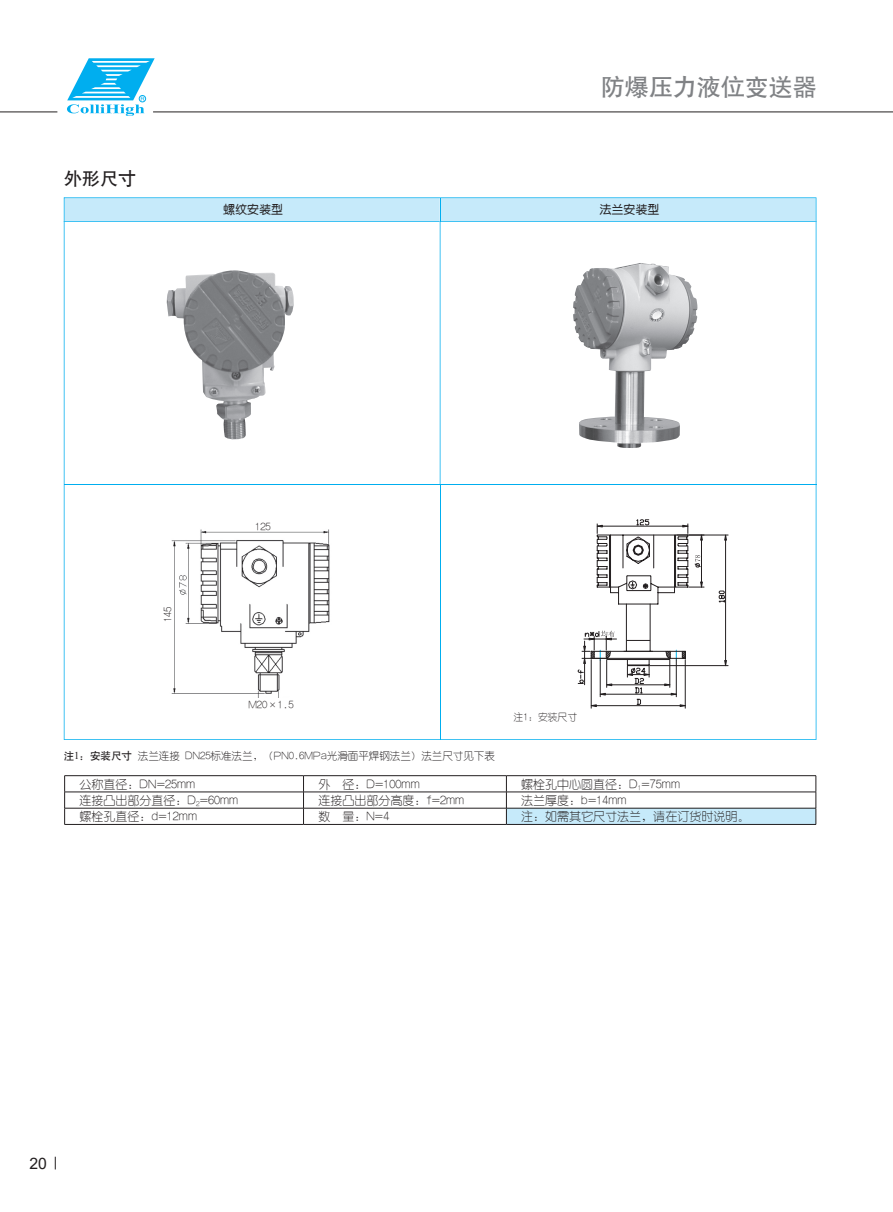
<style>
.page{position:relative;width:893px;height:1212px;background:#fff}
.page>*{position:absolute;margin:0;border:0;box-sizing:border-box;transform-origin:0 0}
.t1{font:24px "H Yb 1 gj";color:#808285}
.t2{font:18px "H Yb 1 gj";color:#231f20}
.t3{font:15.75px "Arial";color:#231f20}
.t4{font:12px "Hye 1 gj";color:#231f20}
.t5{font:12px "H Ye 3 gj";color:#231f20}
.t6{font:10.5px "Hye 1 gj";color:#231f20}
.t7{font:9.75px "Hye 1 gj";color:#231f20}
.s1{font-family:"H Yb 1 gj"}
.s2{font-family:"Times New Roman"}
.s3{font-family:"Sim Sun"}
</style>
<div class="page">
<hr style="left:0;top:112px;width:57px;height:1px;background:#231f20">
<hr style="left:153px;top:112px;width:740px;height:1px;background:#231f20">
<svg style="left:64px;top:197px;width:752px;height:543px"></svg>
<img style="left:167px;top:270px;width:127px;height:171px">
<div style="left:506px;top:808px;width:310px;height:16px;background:#c6eafa"></div>
<hr style="left:64px;top:775px;width:240px;height:1px;background:#231f20">
<hr style="left:304px;top:775px;width:202px;height:1px;background:#231f20">
<hr style="left:506px;top:775px;width:310px;height:1px;background:#231f20">
<hr style="left:64px;top:792px;width:240px;height:1px;background:#231f20">
<hr style="left:304px;top:792px;width:202px;height:1px;background:#231f20">
<hr style="left:506px;top:792px;width:310px;height:1px;background:#231f20">
<hr style="left:64px;top:808px;width:240px;height:1px;background:#231f20">
<svg style="left:64px;top:776px;width:1px;height:48px"></svg>
<hr style="left:304px;top:808px;width:202px;height:1px;background:#231f20">
<svg style="left:303px;top:776px;width:1px;height:48px"></svg>
<hr style="left:506px;top:808px;width:310px;height:1px;background:#231f20">
<svg style="left:506px;top:776px;width:1px;height:48px"></svg>
<svg style="left:816px;top:776px;width:1px;height:48px"></svg>
<hr style="left:64px;top:824px;width:240px;height:1px;background:#231f20">
<hr style="left:304px;top:824px;width:202px;height:1px;background:#231f20">
<hr style="left:506px;top:824px;width:310px;height:1px;background:#231f20">
<hr style="left:677px;top:535px;width:51px;height:1px;background:#231f20">
<hr style="left:650px;top:665px;width:78px;height:1px;background:#231f20">
<svg style="left:578px;top:520px;width:148px;height:188px"></svg>
<hr style="left:440px;top:484px;width:376px;height:1px;background:#00aeef">
<hr style="left:65px;top:484px;width:375px;height:1px;background:#00aeef">
<hr style="left:440px;top:222px;width:1px;height:262px;background:#00aeef">
<hr style="left:440px;top:485px;width:1px;height:254px;background:#00aeef">
<svg style="left:64px;top:198px;width:753px;height:24px;background:#bfe7f9"></svg>
<img style="left:153px;top:515px;width:187px;height:182px">
<img style="left:573px;top:263px;width:125px;height:186px">
<div style="left:250px;top:521px;width:28px;height:9px;background:#fff"></div>
<div style="left:163px;top:603px;width:10px;height:28px;background:#fff"></div>
<svg style="left:67px;top:58px;width:88px;height:58px"></svg>
<div style="left:139px;top:95px;width:7px;height:7px;border:1px solid #00aeef;border-radius:50%"></div>
<svg style="left:55px;top:1157px;width:1px;height:12px"></svg>
<h2 class="t2" style="left:64px;top:170px;width:73px">外形尺寸</h2>
<h1 class="t1" style="left:601px;top:74px;width:217px">防爆压力液位变送器</h1>
<p class="t5" style="left:223px;top:203px;width:61px">螺纹安装型</p>
<p class="t5" style="left:600px;top:203px;width:61px">法兰安装型</p>
<p class="t6" style="left:163px;top:622px;width:17px;rotate:-90deg">145</p>
<p class="t6" style="left:255px;top:521px;width:17px">125</p>
<p class="t6" style="left:248px;top:700px;width:47px">M20×1.5</p>
<p class="t7" style="left:514px;top:712px;width:65px">注1：安装尺寸</p>
<p class="t6" style="left:64px;top:751px;width:433px"><span class="s1">注</span><span class="s2">1</span><span class="s3">：</span><span class="s1">安装尺寸</span> 法兰连接 DN25标准法兰，（PN0.6MPa光滑面平焊钢法兰）法兰尺寸见下表</p>
<p class="t4" style="left:80px;top:778px;width:117px">公称直径：DN=25mm</p>
<p class="t4" style="left:318px;top:778px;width:103px">外 径：D=100mm</p>
<p class="t4" style="left:521px;top:778px;width:160px">螺栓孔中心圆直径：D<sub>1</sub>=75mm</p>
<p class="t4" style="left:80px;top:794px;width:160px">连接凸出部分直径：D<sub>2</sub>=60mm</p>
<p class="t4" style="left:318px;top:794px;width:147px">连接凸出部分高度：f=2mm</p>
<p class="t4" style="left:521px;top:794px;width:107px">法兰厚度：b=14mm</p>
<p class="t4" style="left:80px;top:810px;width:119px">螺栓孔直径：d=12mm</p>
<p class="t4" style="left:318px;top:810px;width:72px">数 量：N=4</p>
<p class="t4" style="left:521px;top:810px;width:229px">注：如需其它尺寸法兰，请在订货时说明。</p>
<h3 class="t3" style="left:29px;top:1152px;width:19px">20</h3>
</div>
